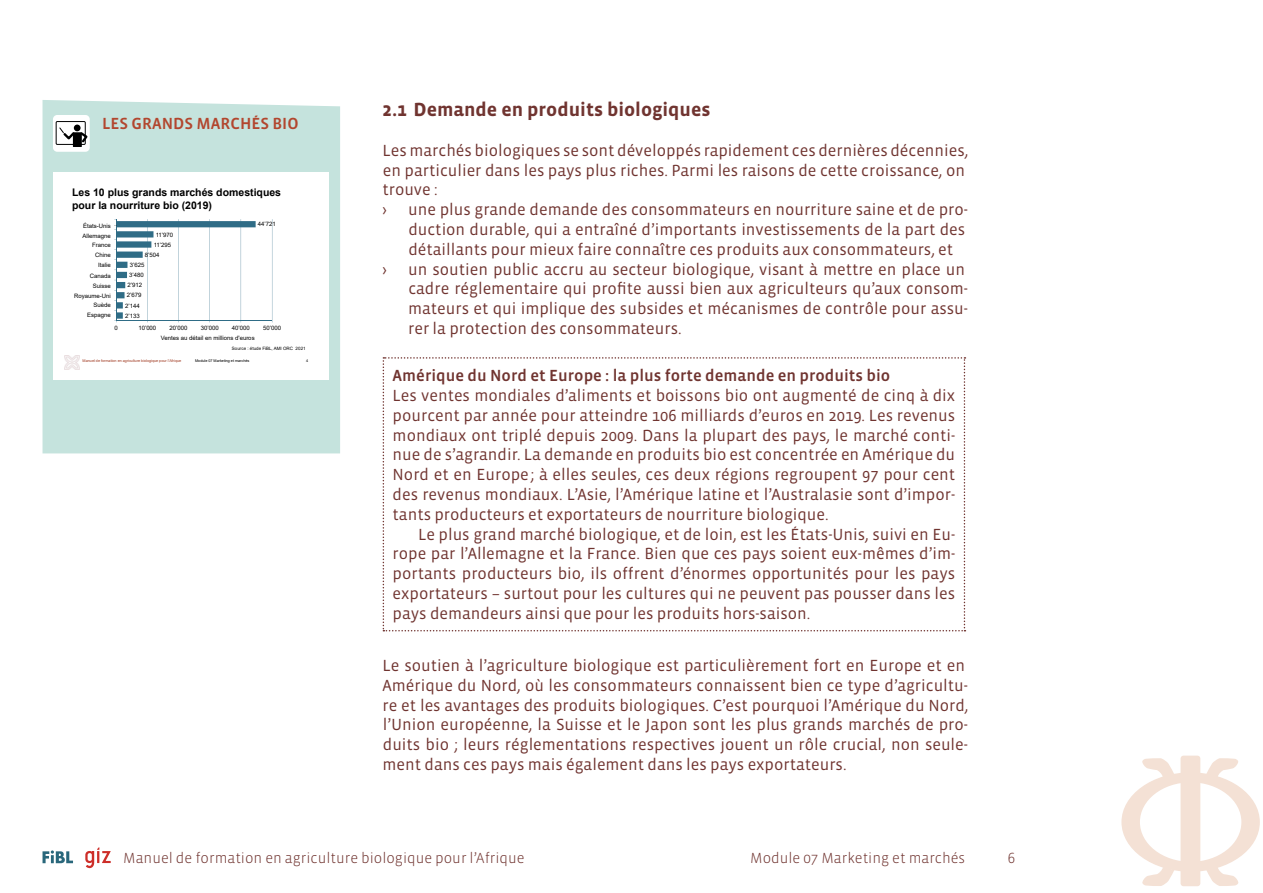
<style>
.page{position:relative;width:1263px;height:893px;background:#fff}
.page>*{position:absolute;margin:0;border:0;box-sizing:border-box;transform-origin:0 0}
.t1{font:700 19.5px "Vista Sans OT";color:#703430}
.t2{font:16.5px/19.8px "Vista Sans OT";color:#703430}
.t3{font:500 16.5px "Vista Sans OT";color:#703430}
.t4{font:500 16.5px "Vista Sans OT";color:#b2462e}
.t5{font:300 15px "Vista Sans OT";color:#703430}
.t6{font:700 10.5px/12.6px "Arial";color:#000}
.t7{font:6px/9.9px "Arial";color:#000;text-align:right}
.t8{font:4.5px "Arial";color:#000}
.t9{font:3.75px "Arial";color:#a23d25}
.t10{font:3.75px "Arial";color:#000}
</style>
<div class="page">
<div style="left:1121px;top:772px;width:139px;height:100px;background:#f4e1d5;border-radius:50%"></div>
<div style="left:1140px;top:782px;width:101px;height:80px;background:#fff;border-radius:50%"></div>
<div style="left:1180px;top:756px;width:20px;height:130px;background:#f4e1d5;border-radius:3px"></div>
<svg style="left:1142px;top:758px;width:32px;height:19px"></svg>
<svg style="left:1206px;top:758px;width:32px;height:19px"></svg>
<svg style="left:1142px;top:867px;width:32px;height:19px"></svg>
<svg style="left:1206px;top:867px;width:32px;height:19px"></svg>
<svg style="left:43px;top:850px;width:30px;height:13px"></svg>
<svg style="left:85px;top:847px;width:26px;height:21px"></svg>
<svg style="left:383px;top:357px;width:582px;height:274px"></svg>
<div style="left:43px;top:100px;width:297px;height:353px;background:#c5e3dd"></div>
<div style="left:53px;top:172px;width:276px;height:208px;background:#fff"></div>
<img style="left:65px;top:355px;width:14px;height:14px">
<hr style="left:272px;top:219px;width:1px;height:102px;background:#2f6c86">
<hr style="left:116px;top:320px;width:156px;height:1px;background:#2f6c86">
<svg style="left:114px;top:219px;width:142px;height:103px"></svg>
<div style="left:53px;top:115px;width:37px;height:37px;background:#fff;border-radius:4px"></div>
<div style="left:73px;top:132px;width:9px;height:15px;background:#000"></div>
<div style="left:56px;top:121px;width:30px;height:24px;border:1px solid #000"></div>
<svg style="left:59px;top:127px;width:31px;height:18px"></svg>
<div style="left:74px;top:125px;width:7px;height:6px;background:#000;border-radius:50%"></div>
<p class="t4" style="left:102px;top:115px;width:198px">LES GRANDS MARCHÉS BIO</p>
<p class="t6" style="left:72px;top:186px;width:211px">Les 10 plus grands marchés domestiques pour la nourriture bio (2019)</p>
<p class="t7" style="left:68px;top:219px;width:50px">United States of…</p>
<p class="t7" style="left:74px;top:221px;width:38px">États-Unis<br>Allemagne<br>France<br>Chine<br>Italie<br>Canada<br>Suisse<br>Royaume-Uni<br>Suède<br>Espagne</p>
<p class="t7" style="left:86px;top:229px;width:26px">Germany</p>
<p class="t7" style="left:92px;top:239px;width:20px">France</p>
<p class="t7" style="left:108px;top:249px;width:5px">a</p>
<p class="t7" style="left:100px;top:260px;width:13px">Italy</p>
<p class="t7" style="left:90px;top:270px;width:23px">Canada</p>
<p class="t7" style="left:80px;top:280px;width:32px">Switzerland</p>
<p class="t7" style="left:68px;top:290px;width:44px">United Kingdom</p>
<p class="t7" style="left:89px;top:300px;width:23px">Sweden</p>
<p class="t7" style="left:96px;top:310px;width:17px">Spain</p>
<p class="t7" style="left:156px;top:229px;width:19px">11’970</p>
<p class="t7" style="left:154px;top:240px;width:19px">11’295</p>
<p class="t7" style="left:145px;top:250px;width:16px">8’504</p>
<p class="t7" style="left:130px;top:260px;width:16px">3’625</p>
<p class="t7" style="left:129px;top:270px;width:16px">3’480</p>
<p class="t7" style="left:128px;top:280px;width:16px">2’912</p>
<p class="t7" style="left:127px;top:290px;width:16px">2’679</p>
<p class="t7" style="left:125px;top:300px;width:16px">2’144</p>
<p class="t7" style="left:125px;top:311px;width:16px">2’133</p>
<p class="t7" style="left:258px;top:219px;width:19px">44’721</p>
<p class="t7" style="left:114px;top:323px;width:5px">0</p>
<p class="t7" style="left:138px;top:323px;width:19px">10’000</p>
<p class="t7" style="left:170px;top:323px;width:19px">20’000</p>
<p class="t7" style="left:201px;top:323px;width:19px">30’000</p>
<p class="t7" style="left:232px;top:323px;width:19px">40’000</p>
<p class="t7" style="left:263px;top:323px;width:19px">50’000</p>
<p class="t7" style="left:161px;top:333px;width:95px">Ventes au détail en millions d'euros</p>
<p class="t8" style="left:232px;top:345px;width:75px">Source : étude FiBL, AMI ORC 2021</p>
<p class="t9" style="left:83px;top:358px;width:100px">Manuel de formation en agriculture biologique pour l’Afrique</p>
<p class="t10" style="left:195px;top:358px;width:56px">Module 07 Marketing et marchés</p>
<p class="t10" style="left:306px;top:358px;width:4px">4</p>
<p class="t1" style="left:382px;top:100px;width:330px">2.1 Demande en produits biologiques</p>
<p class="t2" style="left:382px;top:141px;width:587px">Les marchés biologiques se sont développés rapidement ces dernières décennies, en particulier dans les pays plus riches. Parmi les raisons de cette croissance, on trouve :<br>›</p>
<p class="t2" style="left:408px;top:200px;width:561px">une plus grande demande des consommateurs en nourriture saine et de pro&shy;duction durable, qui a entraîné d’importants investissements de la part des détaillants pour mieux faire connaître ces produits aux consommateurs, et</p>
<p class="t2" style="left:382px;top:259px;width:6px">›</p>
<p class="t2" style="left:408px;top:259px;width:561px">un soutien public accru au secteur biologique, visant à mettre en place un cadre réglementaire qui profite aussi bien aux agriculteurs qu’aux consom&shy;mateurs et qui implique des subsides et mécanismes de contrôle pour assu&shy;rer la protection des consommateurs.</p>
<p class="t3" style="left:393px;top:367px;width:499px">Amérique du Nord et Europe : la plus forte demande en produits bio</p>
<p class="t2" style="left:393px;top:386px;width:564px;text-align:justify">Les ventes mondiales d’aliments et boissons bio ont augmenté de cinq à dix pourcent par année pour atteindre 106 milliards d’euros en 2019. Les revenus mondiaux ont triplé depuis 2009. Dans la plupart des pays, le marché conti&shy;nue de s’agrandir. La demande en produits bio est concentrée en Amérique du Nord et en Europe; à elles seules, ces deux régions regroupent 97 pour cent des revenus mondiaux. L’Asie, l’Amérique latine et l’Australasie sont d’impor&shy;tants producteurs et exportateurs de nourriture biologique.</p>
<p class="t2" style="left:393px;top:524px;width:564px;text-align:justify;text-indent:26px">Le plus grand marché biologique, et de loin, est les États-Unis, suivi en Eu&shy;rope par l’Allemagne et la France. Bien que ces pays soient eux-mêmes d’im&shy;portants producteurs bio, ils offrent d’énormes opportunités pour les pays exportateurs – surtout pour les cultures qui ne peuvent pas pousser dans les pays demandeurs ainsi que pour les produits hors-saison.</p>
<p class="t2" style="left:382px;top:656px;width:587px">Le soutien à l’agriculture biologique est particulièrement fort en Europe et en Amérique du Nord, où les consommateurs connaissent bien ce type d’agricultu&shy;re et les avantages des produits biologiques. C’est pourquoi l’Amérique du Nord, l’Union européenne, la Suisse et le Japon sont les plus grands marchés de pro&shy;duits bio ; leurs réglementations respectives jouent un rôle crucial, non seule&shy;ment dans ces pays mais également dans les pays exportateurs.</p>
<p class="t5" style="left:123px;top:850px;width:403px">Manuel de formation en agriculture biologique pour l’Afrique</p>
<p class="t5" style="left:750px;top:850px;width:216px">Module 07 Marketing et marchés</p>
<p class="t5" style="left:1008px;top:850px;width:9px">6</p>
</div>
